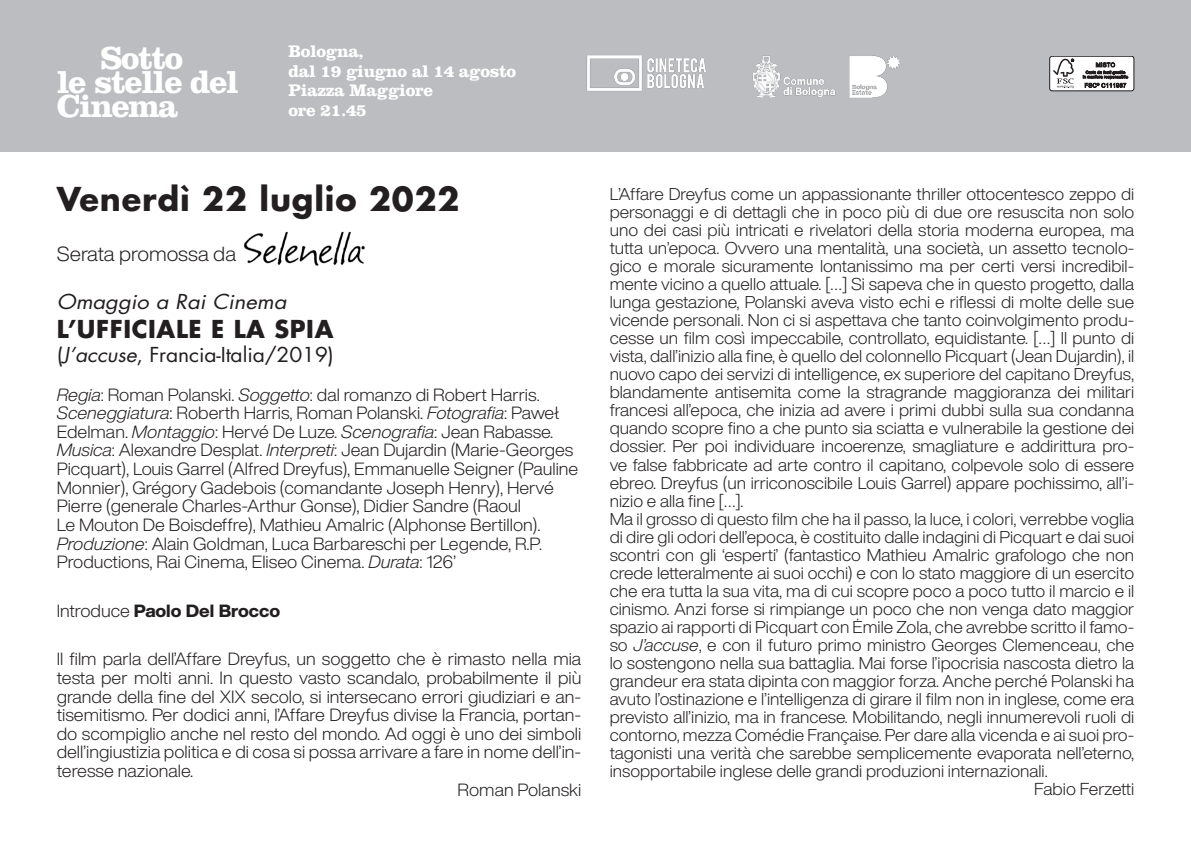
<style>
.page{position:relative;width:1191px;height:851px;background:#fff}
.page>*{position:absolute;margin:0;border:0;box-sizing:border-box;transform-origin:0 0}
.t1{font:700 33px/24px "Clarendon";letter-spacing:-.04em;color:#fff}
.t2{font:700 32px "Futura";letter-spacing:.025em;color:#231f20}
.t3{font:700 24px "Futura";letter-spacing:.025em;color:#231f20}
.t4{font:20px "Futura";letter-spacing:-.005em;color:#231f20;scale:1.05 1}
.t5{font:italic 20px "Futura";color:#231f20;scale:1.1 1}
.t6{font:300 20px "Helvetica Now Display";color:#231f20;scale:1.05 1}
.t7{font:300 17.4px/18.6px "Helvetica Now Display";color:#231f20;scale:1.05 1}
.t8{font:700 17.4px/19.4px "Clarendon";letter-spacing:-.02em;color:#fff}
.t9{font:800 17.4px "Helvetica Now Display";color:#231f20;scale:1.05 1}
.t10{font:300 17px "Helvetica Now Display";letter-spacing:-.02em;color:#231f20;scale:1.05 1}
.t11{font:300 16.8px/18px "Helvetica Now Display";color:#231f20;scale:1.05 1}
.s1{font-style:italic}
.s2{font-weight:300}
</style>
<div class="page">
<div style="left:0;top:0;width:1191px;height:152px;background:#bcbdc0"></div>
<img style="left:586px;top:55px;width:120px;height:36px">
<img style="left:752px;top:55px;width:148px;height:43px">
<div style="left:1049px;top:56px;width:85px;height:35px;background:#fff;border-radius:3px"></div>
<div style="left:1049px;top:56px;width:85px;height:35px;border:1px solid #231f20;border-radius:3px"></div>
<svg style="left:1053px;top:59px;width:21px;height:29px"></svg>
<svg style="left:1083px;top:62px;width:45px;height:26px"></svg>
<img style="left:243px;top:231px;width:122px;height:35px">
<h1 class="t1" style="left:57px;top:45px;width:184px;text-indent:44px">Sotto<br>le stelle del<br>Cinema</h1>
<p class="t8" style="left:288px;top:41px;width:229px">Bologna,<br>dal 19 giugno al 14 agosto<br>Piazza Maggiore<br>ore 21.45</p>
<h2 class="t2" style="left:57px;top:177px;width:404px">Venerdì 22 luglio 2022</h2>
<p class="t6" style="left:57px;top:240px;width:172px">Serata promossa da</p>
<p class="t5" style="left:57px;top:288px;width:210px">Omaggio a Rai Cinema</p>
<h3 class="t3" style="left:57px;top:312px;width:278px">L’UFFICIALE E LA SPIA</h3>
<p class="t4" style="left:57px;top:341px;width:265px">(<span class="s1">J’accuse</span>, Francia-Italia/2019)</p>
<p class="t7" style="left:57px;top:385px;width:498px"><span class="s1">Regia</span>: Roman Polanski. <span class="s1">Soggetto</span>: dal romanzo di Robert Harris.<br><span class="s1">Sceneggiatura</span>: Roberth Harris, Roman Polanski. <span class="s1">Fotografia</span>: Paweł Edelman. <span class="s1">Montaggio</span>: Hervé De Luze. <span class="s1">Scenografia</span>: Jean Rabasse.<br><span class="s1">Musica</span>: Alexandre Desplat. <span class="s1">Interpreti</span>: Jean Dujardin (Marie-Georges Picquart), Louis Garrel (Alfred Dreyfus), Emmanuelle Seigner (Pauline Monnier), Grégory Gadebois (comandante Joseph Henry), Hervé Pierre (generale Charles-Arthur Gonse), Didier Sandre (Raoul<br>Le Mouton De Boisdeffre), Mathieu Amalric (Alphonse Bertillon).<br><span class="s1">Produzione</span>: Alain Goldman, Luca Barbareschi per Legende, R.P.<br>Productions, Rai Cinema, Eliseo Cinema. <span class="s1">Durata</span>: 126’</p>
<p class="t9" style="left:57px;top:598px;width:214px"><span class="s2">Introduce</span> Paolo Del Brocco</p>
<p class="t7" style="left:57px;top:649px;width:501px">Il film parla dell’Affare Dreyfus, un soggetto che è rimasto nella mia</p>
<p class="t7" style="left:57px;top:668px;width:501px">testa per molti anni. In questo vasto scandalo, probabilmente il più</p>
<p class="t7" style="left:57px;top:687px;width:501px">grande della fine del XIX secolo, si intersecano errori giudiziari e an-</p>
<p class="t7" style="left:57px;top:705px;width:501px">tisemitismo. Per dodici anni, l’Affare Dreyfus divise la Francia, portan-</p>
<p class="t7" style="left:57px;top:724px;width:501px">do scompiglio anche nel resto del mondo. Ad oggi è uno dei simboli</p>
<p class="t7" style="left:57px;top:742px;width:501px">dell’ingiustizia politica e di cosa si possa arrivare a fare in nome dell’in-</p>
<p class="t7" style="left:57px;top:761px;width:131px">teresse nazionale.</p>
<p class="t7" style="left:457px;top:780px;width:119px">Roman Polanski</p>
<p class="t11" style="left:609px;top:185px;width:501px">L’Affare Dreyfus come un appassionante thriller ottocentesco zeppo di personaggi e di dettagli che in poco più di due ore resuscita non solo uno dei casi più intricati e rivelatori della storia moderna europea, ma tutta un’epoca. Ovvero una mentalità, una società, un assetto tecnolo&shy;gico e morale sicuramente lontanissimo ma per certi versi incredibil&shy;mente vicino a quello attuale. […] Si sapeva che in questo progetto, dalla lunga gestazione, Polanski aveva visto echi e riflessi di molte delle sue vicende personali. Non ci si aspettava che tanto coinvolgimento produ&shy;cesse un film così impeccabile, controllato, equidistante. […] Il punto di vista, dall’inizio alla fine, è quello del colonnello Picquart (Jean Dujardin), il nuovo capo dei servizi di intelligence, ex superiore del capitano Dreyfus, blandamente antisemita come la stragrande maggioranza dei militari francesi all’epoca, che inizia ad avere i primi dubbi sulla sua condanna quando scopre fino a che punto sia sciatta e vulnerabile la gestione dei dossier. Per poi individuare incoerenze, smagliature e addirittura pro&shy;ve false fabbricate ad arte contro il capitano, colpevole solo di essere ebreo. Dreyfus (un irriconoscibile Louis Garrel) appare pochissimo, all’i&shy;nizio e alla fine […].<br>Ma il grosso di questo film che ha il passo, la luce, i colori, verrebbe voglia di dire gli odori dell’epoca, è costituito dalle indagini di Picquart e dai suoi scontri con gli ‘esperti’ (fantastico Mathieu Amalric grafologo che non crede letteralmente ai suoi occhi) e con lo stato maggiore di un esercito che era tutta la sua vita, ma di cui scopre poco a poco tutto il marcio e il cinismo. Anzi forse si rimpiange un poco che non venga dato maggior spazio ai rapporti di Picquart con Ėmile Zola, che avrebbe scritto il famo&shy;so <span class="s1">J’accuse</span>, e con il futuro primo ministro Georges Clemenceau, che lo sostengono nella sua battaglia. Mai forse l’ipocrisia nascosta dietro la grandeur era stata dipinta con maggior forza. Anche perché Polanski ha avuto l’ostinazione e l’intelligenza di girare il film non in inglese, come era previsto all’inizio, ma in francese. Mobilitando, negli innumerevoli ruoli di contorno, mezza Comédie Française. Per dare alla vicenda e ai suoi pro&shy;tagonisti una verità che sarebbe semplicemente evaporata nell’eterno, insopportabile inglese delle grandi produzioni internazionali.</p>
<p class="t10" style="left:1034px;top:777px;width:97px">Fabio Ferzetti</p>
</div>
